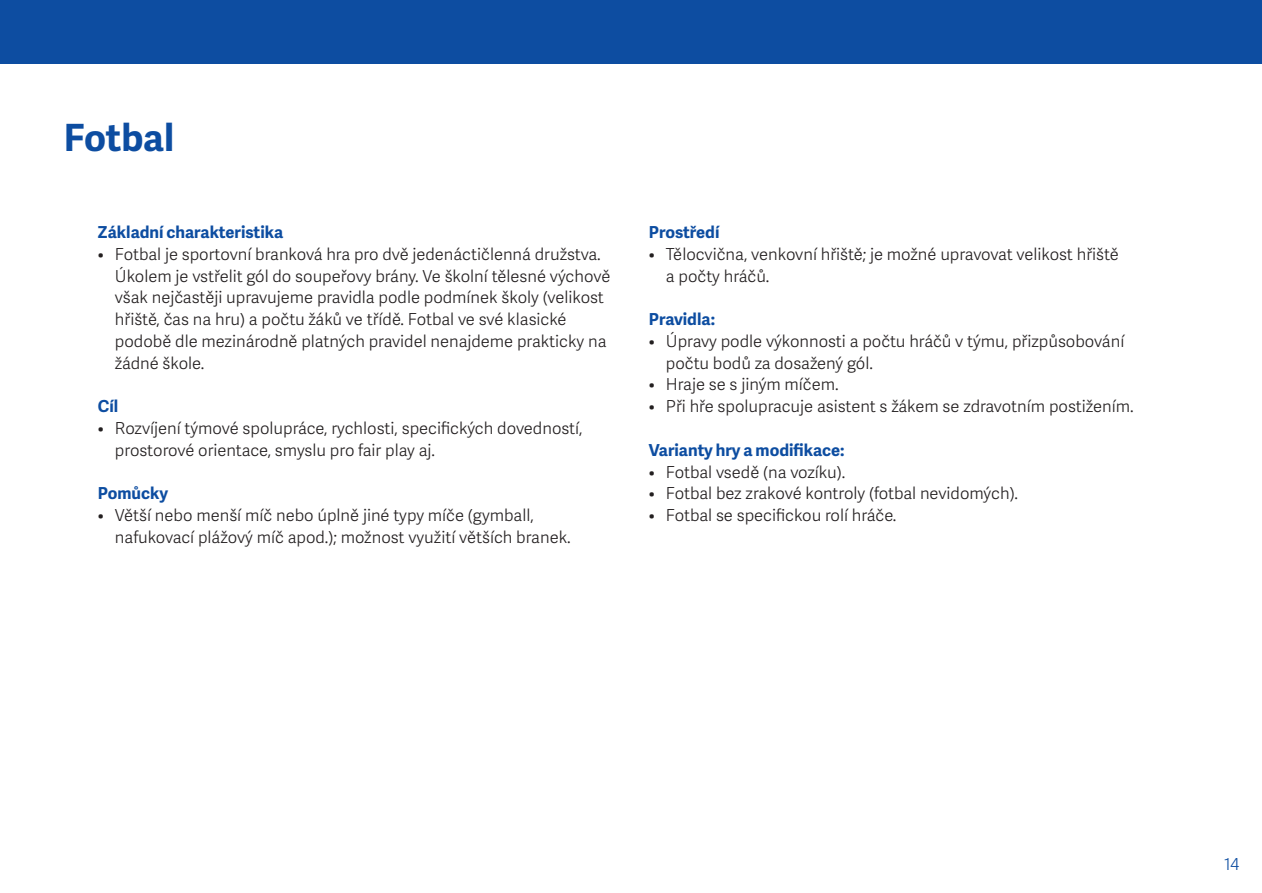
<style>
.page{position:relative;width:1262px;height:893px;background:#fff}
.page>*{position:absolute;margin:0;border:0;box-sizing:border-box;transform-origin:0 0}
.t1{font:700 37.5px "Adelle Sans";letter-spacing:-.01em;color:#0d4da1}
.t2{font:300 16.5px/21.8px "Adelle Sans";color:#231f20}
.t3{font:700 16.5px "Adelle Sans";color:#0d4da1}
.t4{font:300 16.5px "Adelle Sans";color:#0d4da1}
</style>
<div class="page">
<div style="left:0;top:0;width:1261px;height:64px;background:#0d4da1"></div>
<h1 class="t1" style="left:64px;top:110px;width:112px">Fotbal</h1>
<p class="t3" style="left:98px;top:220px;width:187px">Základní charakteristika</p>
<p class="t2" style="left:115px;top:242px;width:497px;text-indent:-17px">• Fotbal je sportovní branková hra pro dvě jedenáctičlenná družstva.<br>Úkolem je vstřelit gól do soupeřovy brány. Ve školní tělesné výchově však nejčastěji upravujeme pravidla podle podmínek školy (velikost hřiště, čas na hru) a počtu žáků ve třídě. Fotbal ve své klasické podobě dle mezinárodně platných pravidel nenajdeme prakticky na žádné škole.</p>
<p class="t3" style="left:98px;top:394px;width:22px">Cíl</p>
<p class="t2" style="left:115px;top:416px;width:469px;text-indent:-17px">• Rozvíjení týmové spolupráce, rychlosti, specifických dovedností, prostorové orientace, smyslu pro fair play aj.</p>
<p class="t3" style="left:98px;top:481px;width:72px">Pomůcky</p>
<p class="t2" style="left:115px;top:503px;width:457px;text-indent:-17px">• Větší nebo menší míč nebo úplně jiné typy míče (gymball, nafukovací plážový míč apod.); možnost využití větších branek.</p>
<p class="t3" style="left:649px;top:220px;width:72px">Prostředí</p>
<p class="t2" style="left:666px;top:242px;width:454px;text-indent:-17px">• Tělocvična, venkovní hřiště; je možné upravovat velikost hřiště a počty hráčů.</p>
<p class="t3" style="left:649px;top:307px;width:68px">Pravidla:</p>
<p class="t2" style="left:666px;top:329px;width:460px;text-indent:-17px">• Úpravy podle výkonnosti a počtu hráčů v týmu, přizpůsobování počtu bodů za dosažený gól.</p>
<p class="t2" style="left:649px;top:373px;width:191px">• Hraje se s jiným míčem.</p>
<p class="t2" style="left:649px;top:395px;width:486px">• Při hře spolupracuje asistent s žákem se zdravotním postižením.</p>
<p class="t3" style="left:649px;top:437px;width:197px">Varianty hry a modifikace:</p>
<p class="t2" style="left:649px;top:460px;width:198px">• Fotbal vsedě (na vozíku).</p>
<p class="t2" style="left:649px;top:482px;width:371px">• Fotbal bez zrakové kontroly (fotbal nevidomých).</p>
<p class="t2" style="left:649px;top:503px;width:249px">• Fotbal se specifickou rolí hráče.</p>
<p class="t4" style="left:1223px;top:851px;width:17px">14</p>
</div>
